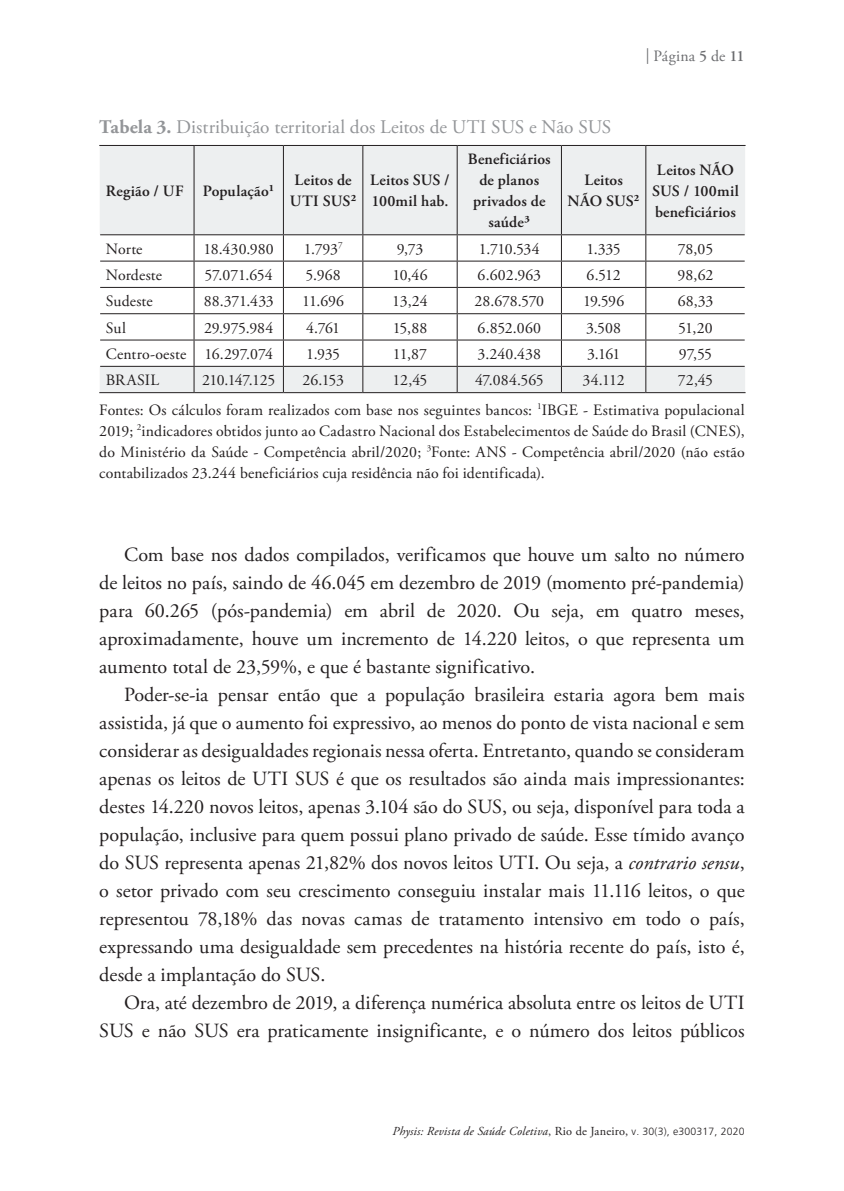
<style>
.page{position:relative;width:844px;height:1191px;background:#fff}
.page>*{position:absolute;margin:0;border:0;box-sizing:border-box;transform-origin:0 0}
.t1{font:20.12px/28px "Adobe Garamond Pro";letter-spacing:-.005em;color:#231f20;text-align:justify}
.t2{font:19.25px "Adobe Garamond Pro";color:#939598}
.t3{font:15.75px/21px "Adobe Garamond Pro";letter-spacing:.005em;color:#231f20}
.t4{font:600 15.75px/21px "Adobe Garamond Pro";letter-spacing:.01em;color:#231f20;text-align:center}
.t5{font:15.75px "Adobe Garamond Pro";letter-spacing:.015em;color:#6c6d70}
.t6{font:15.75px "Adobe Garamond Pro";letter-spacing:-.03em;color:#231f20}
.t7{font:italic 12.25px "Adobe Garamond Pro";letter-spacing:.015em;color:#231f20}
.s1{font-weight:700}
.s2{font-weight:600}
.s3{font-style:italic}
.s4{font-style:normal}
.s5{font-family:"Frutiger";font-weight:300;font-style:normal;font-size:10.5px}
</style>
<div class="page">
<div style="left:100px;top:146px;width:645px;height:246px;background:#edeff0"></div>
<svg style="left:100px;top:235px;width:645px;height:131px"></svg>
<hr style="left:99px;top:145px;width:95px;height:1px;background:#231f20">
<hr style="left:194px;top:145px;width:89px;height:1px;background:#231f20">
<hr style="left:193px;top:146px;width:1px;height:88px;background:#231f20">
<hr style="left:283px;top:145px;width:80px;height:1px;background:#231f20">
<hr style="left:283px;top:146px;width:1px;height:88px;background:#231f20">
<hr style="left:363px;top:145px;width:94px;height:1px;background:#231f20">
<hr style="left:362px;top:146px;width:1px;height:88px;background:#231f20">
<hr style="left:457px;top:145px;width:104px;height:1px;background:#231f20">
<hr style="left:456px;top:146px;width:1px;height:88px;background:#231f20">
<hr style="left:561px;top:145px;width:84px;height:1px;background:#231f20">
<hr style="left:561px;top:146px;width:1px;height:88px;background:#231f20">
<hr style="left:645px;top:145px;width:100px;height:1px;background:#231f20">
<hr style="left:645px;top:146px;width:1px;height:88px;background:#231f20">
<hr style="left:100px;top:234px;width:94px;height:1px;background:#231f20">
<hr style="left:194px;top:234px;width:89px;height:1px;background:#231f20">
<hr style="left:283px;top:234px;width:80px;height:1px;background:#231f20">
<hr style="left:363px;top:234px;width:94px;height:1px;background:#231f20">
<hr style="left:457px;top:234px;width:104px;height:1px;background:#231f20">
<hr style="left:561px;top:234px;width:84px;height:1px;background:#231f20">
<hr style="left:645px;top:234px;width:99px;height:1px;background:#231f20">
<hr style="left:100px;top:261px;width:94px;height:1px;background:#231f20">
<hr style="left:194px;top:261px;width:89px;height:1px;background:#231f20">
<hr style="left:283px;top:261px;width:80px;height:1px;background:#231f20">
<hr style="left:363px;top:261px;width:94px;height:1px;background:#231f20">
<hr style="left:457px;top:261px;width:104px;height:1px;background:#231f20">
<hr style="left:561px;top:261px;width:84px;height:1px;background:#231f20">
<hr style="left:645px;top:261px;width:99px;height:1px;background:#231f20">
<hr style="left:100px;top:287px;width:94px;height:1px;background:#231f20">
<hr style="left:194px;top:287px;width:89px;height:1px;background:#231f20">
<hr style="left:283px;top:287px;width:80px;height:1px;background:#231f20">
<hr style="left:363px;top:287px;width:94px;height:1px;background:#231f20">
<hr style="left:457px;top:287px;width:104px;height:1px;background:#231f20">
<hr style="left:561px;top:287px;width:84px;height:1px;background:#231f20">
<hr style="left:645px;top:287px;width:99px;height:1px;background:#231f20">
<hr style="left:100px;top:313px;width:94px;height:1px;background:#231f20">
<hr style="left:194px;top:313px;width:89px;height:1px;background:#231f20">
<hr style="left:283px;top:313px;width:80px;height:1px;background:#231f20">
<hr style="left:363px;top:313px;width:94px;height:1px;background:#231f20">
<hr style="left:457px;top:313px;width:104px;height:1px;background:#231f20">
<hr style="left:561px;top:313px;width:84px;height:1px;background:#231f20">
<hr style="left:645px;top:313px;width:99px;height:1px;background:#231f20">
<hr style="left:100px;top:339px;width:94px;height:1px;background:#231f20">
<hr style="left:194px;top:339px;width:89px;height:1px;background:#231f20">
<hr style="left:283px;top:339px;width:80px;height:1px;background:#231f20">
<hr style="left:363px;top:339px;width:94px;height:1px;background:#231f20">
<hr style="left:457px;top:339px;width:104px;height:1px;background:#231f20">
<hr style="left:561px;top:339px;width:84px;height:1px;background:#231f20">
<hr style="left:645px;top:339px;width:99px;height:1px;background:#231f20">
<hr style="left:100px;top:366px;width:94px;height:1px;background:#231f20">
<hr style="left:194px;top:366px;width:89px;height:1px;background:#231f20">
<svg style="left:193px;top:235px;width:1px;height:157px"></svg>
<hr style="left:283px;top:366px;width:80px;height:1px;background:#231f20">
<svg style="left:283px;top:235px;width:1px;height:157px"></svg>
<hr style="left:363px;top:366px;width:94px;height:1px;background:#231f20">
<svg style="left:362px;top:235px;width:1px;height:157px"></svg>
<hr style="left:457px;top:366px;width:104px;height:1px;background:#231f20">
<svg style="left:456px;top:235px;width:1px;height:157px"></svg>
<hr style="left:561px;top:366px;width:84px;height:1px;background:#231f20">
<svg style="left:561px;top:235px;width:1px;height:157px"></svg>
<hr style="left:645px;top:366px;width:99px;height:1px;background:#231f20">
<svg style="left:645px;top:235px;width:1px;height:157px"></svg>
<hr style="left:99px;top:392px;width:95px;height:1px;background:#231f20">
<hr style="left:194px;top:392px;width:89px;height:1px;background:#231f20">
<hr style="left:283px;top:392px;width:80px;height:1px;background:#231f20">
<hr style="left:363px;top:392px;width:94px;height:1px;background:#231f20">
<hr style="left:457px;top:392px;width:104px;height:1px;background:#231f20">
<hr style="left:561px;top:392px;width:84px;height:1px;background:#231f20">
<hr style="left:645px;top:392px;width:100px;height:1px;background:#231f20">
<p class="t2" style="left:99px;top:115px;width:513px"><span class="s1">Tabela 3.</span> Distribuição territorial dos Leitos de UTI SUS e Não SUS</p>
<p class="t5" style="left:645px;top:47px;width:100px">| Página <span class="s2">5</span> de <span class="s2">11</span></p>
<p class="t4" style="left:106px;top:180px;width:170px">Região / UF População¹</p>
<p class="t4" style="left:290px;top:170px;width:68px;text-align:left">Leitos de<br>UTI SUS²</p>
<p class="t4" style="left:370px;top:170px;width:81px;text-align:left">Leitos SUS /<br>100mil hab.</p>
<p class="t4" style="left:467px;top:149px;width:84px">Beneficiários de planos privados de saúde³</p>
<p class="t4" style="left:567px;top:170px;width:73px">Leitos<br>NÃO SUS²</p>
<p class="t4" style="left:652px;top:159px;width:88px">Leitos NÃO<br>SUS / 100mil beneficiários</p>
<p class="t3" style="left:106px;top:239px;width:38px">Norte</p>
<p class="t3" style="left:203px;top:239px;width:72px">18.430.980</p>
<p class="t3" style="left:303px;top:239px;width:40px">1.793<sup>7</sup></p>
<p class="t3" style="left:396px;top:239px;width:28px">9,73</p>
<p class="t3" style="left:479px;top:239px;width:62px">1.710.534</p>
<p class="t3" style="left:586px;top:239px;width:36px">1.335</p>
<p class="t3" style="left:677px;top:239px;width:37px">78,05</p>
<p class="t3" style="left:106px;top:265px;width:58px">Nordeste</p>
<p class="t3" style="left:204px;top:265px;width:70px">57.071.654</p>
<p class="t3" style="left:305px;top:265px;width:37px">5.968</p>
<p class="t3" style="left:392px;top:265px;width:37px">10,46</p>
<p class="t3" style="left:477px;top:265px;width:65px">6.602.963</p>
<p class="t3" style="left:586px;top:265px;width:35px">6.512</p>
<p class="t3" style="left:677px;top:265px;width:37px">98,62</p>
<p class="t3" style="left:106px;top:291px;width:48px">Sudeste</p>
<p class="t3" style="left:204px;top:291px;width:71px">88.371.433</p>
<p class="t3" style="left:302px;top:291px;width:43px">11.696</p>
<p class="t3" style="left:392px;top:291px;width:37px">13,24</p>
<p class="t3" style="left:474px;top:291px;width:71px">28.678.570</p>
<p class="t3" style="left:583px;top:291px;width:43px">19.596</p>
<p class="t3" style="left:677px;top:291px;width:37px">68,33</p>
<p class="t3" style="left:106px;top:318px;width:22px">Sul</p>
<p class="t3" style="left:204px;top:318px;width:71px">29.975.984</p>
<p class="t3" style="left:306px;top:318px;width:35px">4.761</p>
<p class="t3" style="left:392px;top:318px;width:36px">15,88</p>
<p class="t3" style="left:477px;top:318px;width:65px">6.852.060</p>
<p class="t3" style="left:586px;top:318px;width:37px">3.508</p>
<p class="t3" style="left:678px;top:318px;width:36px">51,20</p>
<p class="t3" style="left:106px;top:344px;width:168px">Centro-oeste 16.297.074</p>
<p class="t3" style="left:306px;top:344px;width:35px">1.935</p>
<p class="t3" style="left:393px;top:344px;width:36px">11,87</p>
<p class="t3" style="left:477px;top:344px;width:65px">3.240.438</p>
<p class="t3" style="left:587px;top:344px;width:35px">3.161</p>
<p class="t3" style="left:678px;top:344px;width:35px">97,55</p>
<p class="t3" style="left:106px;top:370px;width:55px">BRASIL</p>
<p class="t6" style="left:202px;top:371px;width:75px">210.147.125</p>
<p class="t3" style="left:302px;top:370px;width:43px">26.153</p>
<p class="t3" style="left:392px;top:370px;width:36px">12,45</p>
<p class="t3" style="left:475px;top:370px;width:70px">47.084.565</p>
<p class="t3" style="left:582px;top:370px;width:43px">34.112</p>
<p class="t3" style="left:99px;top:366px;width:646px;line-height:29.4px;text-indent:578px">72,45<br>Fontes: Os cálculos foram realizados com base nos seguintes bancos: <sup>1</sup>IBGE - Estimativa populacional</p>
<p class="t3" style="left:99px;top:420px;width:646px;text-align:justify">2019; <sup>2</sup>indicadores obtidos junto ao Cadastro Nacional dos Estabelecimentos de Saúde do Brasil (CNES), do Ministério da Saúde - Competência abril/2020; <sup>3</sup>Fonte: ANS - Competência abril/2020 (não estão contabilizados 23.244 beneficiários cuja residência não foi identificada).</p>
<p class="t1" style="left:99px;top:541px;width:646px;text-indent:25px">Com base nos dados compilados, verificamos que houve um salto no número de leitos no país, saindo de 46.045 em dezembro de 2019 (momento pré-pandemia) para 60.265 (pós-pandemia) em abril de 2020. Ou seja, em quatro meses, aproximadamente, houve um incremento de 14.220 leitos, o que representa um aumento total de 23,59%, e que é bastante significativo.</p>
<p class="t1" style="left:99px;top:681px;width:646px;text-indent:25px">Poder-se-ia pensar então que a população brasileira estaria agora bem mais assistida, já que o aumento foi expressivo, ao menos do ponto de vista nacional e sem considerar as desigualdades regionais nessa oferta. Entretanto, quando se consideram apenas os leitos de UTI SUS é que os resultados são ainda mais impressionantes: destes 14.220 novos leitos, apenas 3.104 são do SUS, ou seja, disponível para toda a população, inclusive para quem possui plano privado de saúde. Esse tímido avanço do SUS representa apenas 21,82% dos novos leitos UTI. Ou seja, a <span class="s3">contrario sensu</span>, o setor privado com seu crescimento conseguiu instalar mais 11.116 leitos, o que representou 78,18% das novas camas de tratamento intensivo em todo o país, expressando uma desigualdade sem precedentes na história recente do país, isto é, desde a implantação do SUS.</p>
<p class="t1" style="left:99px;top:989px;width:646px;text-align:right">Ora, até dezembro de 2019, a diferença numérica absoluta entre os leitos de UTI<br>SUS e não SUS era praticamente insignificante, e o número dos leitos públicos</p>
<p class="t7" style="left:392px;top:1124px;width:353px">Physis: Revista de Saúde Coletiva<span class="s4">, Rio de Janeiro,</span> <span class="s5">v. 30(3), e300317, 2020</span></p>
</div>
